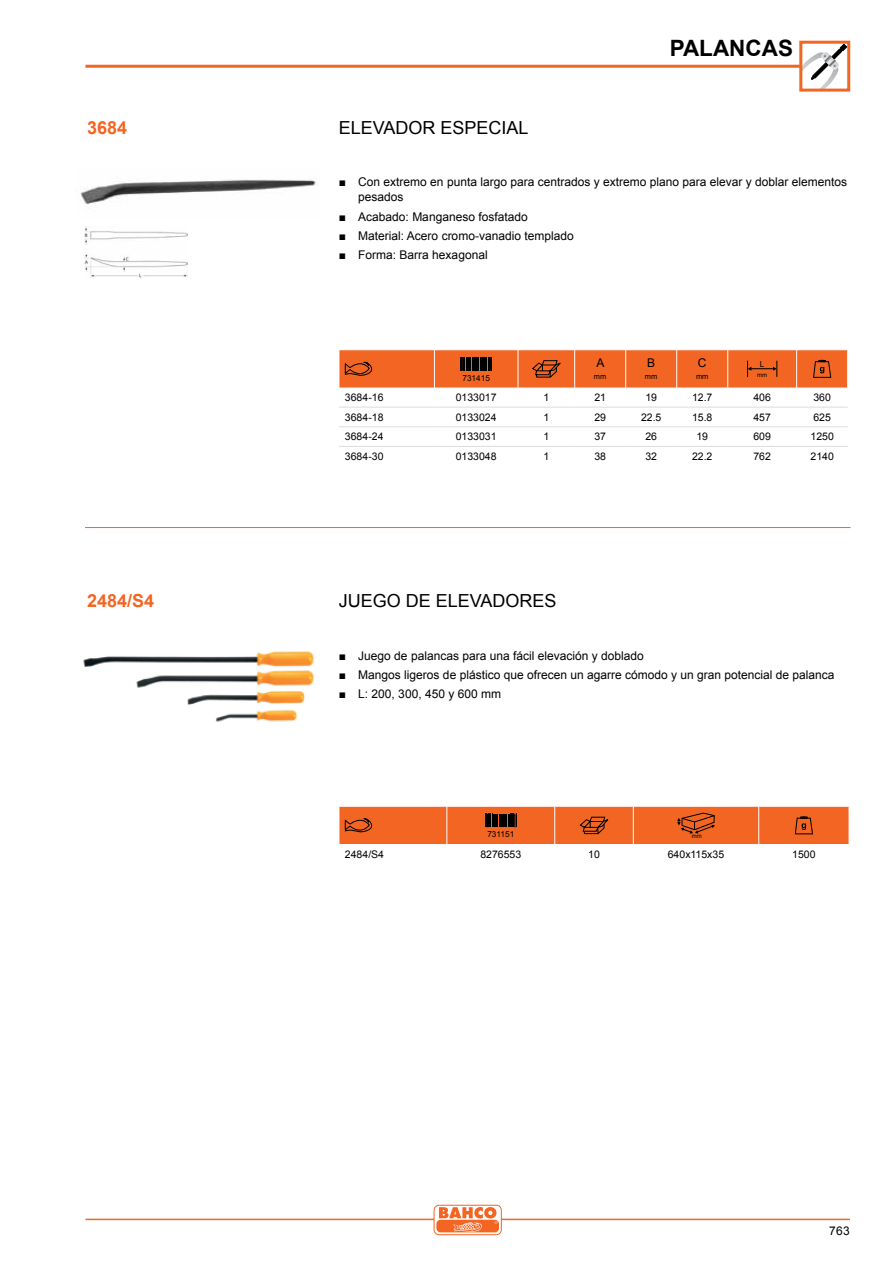
<style>
.page{position:relative;width:893px;height:1263px;background:#fff}
.page>*{position:absolute;margin:0;border:0;box-sizing:border-box;transform-origin:0 0}
.t1{font:700 22.5px "Arial";color:#000}
.t2{font:18px "Arial";color:#000}
.t3{font:700 18px "Arial";color:#f26522}
.t4{font:12px/15px "Arial";color:#000}
.t5{font:10.5px "Arial";color:#000}
.t6{font:8.25px "Arial";color:#000}
.t7{font:7.5px "Arial";color:#000}
.t8{font:6px "Arial";color:#000}
</style>
<div class="page">
<svg style="left:803px;top:45px;width:43px;height:43px"></svg>
<div style="left:799px;top:41px;width:51px;height:51px;border:3px solid #f26522"></div>
<hr style="left:85px;top:65px;width:715px;height:3px;background:#f26522">
<hr style="left:85px;top:1219px;width:765px;height:1px;background:#f26522">
<svg style="left:434px;top:1205px;width:67px;height:30px"></svg>
<svg style="left:436px;top:1220px;width:63px;height:12px"></svg>
<svg style="left:439px;top:1207px;width:58px;height:25px"></svg>
<hr style="left:339px;top:407px;width:95px;height:1px;background:#dcddde">
<hr style="left:434px;top:407px;width:84px;height:1px;background:#dcddde">
<hr style="left:518px;top:407px;width:57px;height:1px;background:#dcddde">
<hr style="left:575px;top:407px;width:51px;height:1px;background:#dcddde">
<hr style="left:626px;top:407px;width:51px;height:1px;background:#dcddde">
<hr style="left:677px;top:407px;width:51px;height:1px;background:#dcddde">
<hr style="left:728px;top:407px;width:69px;height:1px;background:#dcddde">
<hr style="left:797px;top:407px;width:51px;height:1px;background:#dcddde">
<hr style="left:339px;top:426px;width:95px;height:1px;background:#dcddde">
<hr style="left:434px;top:426px;width:84px;height:1px;background:#dcddde">
<hr style="left:518px;top:426px;width:57px;height:1px;background:#dcddde">
<hr style="left:575px;top:426px;width:51px;height:1px;background:#dcddde">
<hr style="left:626px;top:426px;width:51px;height:1px;background:#dcddde">
<hr style="left:677px;top:426px;width:51px;height:1px;background:#dcddde">
<hr style="left:728px;top:426px;width:69px;height:1px;background:#dcddde">
<hr style="left:797px;top:426px;width:51px;height:1px;background:#dcddde">
<hr style="left:339px;top:446px;width:95px;height:1px;background:#dcddde">
<hr style="left:434px;top:446px;width:84px;height:1px;background:#dcddde">
<hr style="left:518px;top:446px;width:57px;height:1px;background:#dcddde">
<hr style="left:575px;top:446px;width:51px;height:1px;background:#dcddde">
<hr style="left:626px;top:446px;width:51px;height:1px;background:#dcddde">
<hr style="left:677px;top:446px;width:51px;height:1px;background:#dcddde">
<hr style="left:728px;top:446px;width:69px;height:1px;background:#dcddde">
<hr style="left:797px;top:446px;width:51px;height:1px;background:#dcddde">
<svg style="left:339px;top:350px;width:509px;height:38px;background:#e86628"></svg>
<svg style="left:339px;top:806px;width:510px;height:38px;background:#e76527"></svg>
<img style="left:80px;top:179px;width:236px;height:26px">
<img style="left:85px;top:227px;width:102px;height:50px">
<img style="left:83px;top:651px;width:231px;height:71px">
<hr style="left:85px;top:527px;width:765px;height:1px;background:#f26522">
<h2 class="t3" style="left:87px;top:115px;width:42px">3684</h2>
<h2 class="t3" style="left:87px;top:589px;width:69px">2484/S4</h2>
<h2 class="t2" style="left:339px;top:117px;width:191px">Elevador especial</h2>
<h1 class="t1" style="left:670px;top:34px;width:125px">PALANCAS</h1>
<p class="t4" style="left:358px;top:175px;width:490px;text-indent:-20px">■ Con extremo en punta largo para centrados y extremo plano para elevar y doblar elementos pesados</p>
<p class="t4" style="left:339px;top:209px;width:190px">■ Acabado: Manganeso fosfatado</p>
<p class="t4" style="left:339px;top:228px;width:236px">■ Material: Acero cromo-vanadio templado</p>
<p class="t4" style="left:339px;top:247px;width:150px">■ Forma: Barra hexagonal</p>
<p class="t6" style="left:462px;top:373px;width:29px">731415</p>
<p class="t4" style="left:596px;top:356px;width:10px">A</p>
<p class="t7" style="left:594px;top:372px;width:14px">mm</p>
<p class="t4" style="left:647px;top:356px;width:10px">B</p>
<p class="t7" style="left:645px;top:372px;width:14px">mm</p>
<p class="t4" style="left:698px;top:356px;width:9px">C</p>
<p class="t7" style="left:696px;top:372px;width:14px">mm</p>
<p class="t6" style="left:760px;top:359px;width:6px">l</p>
<p class="t8" style="left:757px;top:372px;width:11px">mm</p>
<p class="t5" style="left:345px;top:392px;width:40px">3684-16</p>
<p class="t5" style="left:456px;top:392px;width:42px">0133017</p>
<p class="t5" style="left:543px;top:392px;width:7px">1</p>
<p class="t5" style="left:594px;top:392px;width:13px">21</p>
<p class="t5" style="left:645px;top:392px;width:13px">19</p>
<p class="t5" style="left:692px;top:392px;width:22px">12.7</p>
<p class="t5" style="left:753px;top:392px;width:19px">406</p>
<p class="t5" style="left:813px;top:392px;width:19px">360</p>
<p class="t5" style="left:345px;top:411px;width:40px">3684-18</p>
<p class="t5" style="left:456px;top:411px;width:42px">0133024</p>
<p class="t5" style="left:543px;top:411px;width:7px">1</p>
<p class="t5" style="left:594px;top:411px;width:13px">29</p>
<p class="t5" style="left:641px;top:411px;width:22px">22.5</p>
<p class="t5" style="left:692px;top:411px;width:22px">15.8</p>
<p class="t5" style="left:753px;top:411px;width:19px">457</p>
<p class="t5" style="left:813px;top:411px;width:19px">625</p>
<p class="t5" style="left:345px;top:431px;width:40px">3684-24</p>
<p class="t5" style="left:456px;top:431px;width:42px">0133031</p>
<p class="t5" style="left:543px;top:431px;width:7px">1</p>
<p class="t5" style="left:594px;top:431px;width:13px">37</p>
<p class="t5" style="left:645px;top:431px;width:13px">26</p>
<p class="t5" style="left:696px;top:431px;width:13px">19</p>
<p class="t5" style="left:753px;top:431px;width:19px">609</p>
<p class="t5" style="left:810px;top:431px;width:25px">1250</p>
<p class="t5" style="left:345px;top:450px;width:40px">3684-30</p>
<p class="t5" style="left:456px;top:450px;width:42px">0133048</p>
<p class="t5" style="left:543px;top:450px;width:7px">1</p>
<p class="t5" style="left:594px;top:450px;width:13px">38</p>
<p class="t5" style="left:645px;top:450px;width:13px">32</p>
<p class="t5" style="left:692px;top:450px;width:22px">22.2</p>
<p class="t5" style="left:753px;top:450px;width:19px">762</p>
<p class="t5" style="left:810px;top:450px;width:25px">2140</p>
<h2 class="t2" style="left:339px;top:591px;width:219px">Juego de elevadores</h2>
<p class="t4" style="left:339px;top:648px;width:306px">■ Juego de palancas para una fácil elevación y doblado</p>
<p class="t4" style="left:339px;top:667px;width:497px">■ Mangos ligeros de plástico que ofrecen un agarre cómodo y un gran potencial de palanca</p>
<p class="t4" style="left:339px;top:687px;width:164px">■ L: 200, 300, 450 y 600 mm</p>
<p class="t6" style="left:487px;top:830px;width:28px">731151</p>
<p class="t8" style="left:692px;top:832px;width:11px">mm</p>
<p class="t5" style="left:345px;top:848px;width:41px">2484/S4</p>
<p class="t5" style="left:480px;top:848px;width:42px">8276553</p>
<p class="t5" style="left:588px;top:848px;width:13px">10</p>
<p class="t5" style="left:668px;top:848px;width:58px">640x115x35</p>
<p class="t5" style="left:792px;top:848px;width:25px">1500</p>
<p class="t4" style="left:829px;top:1223px;width:22px">763</p>
</div>
